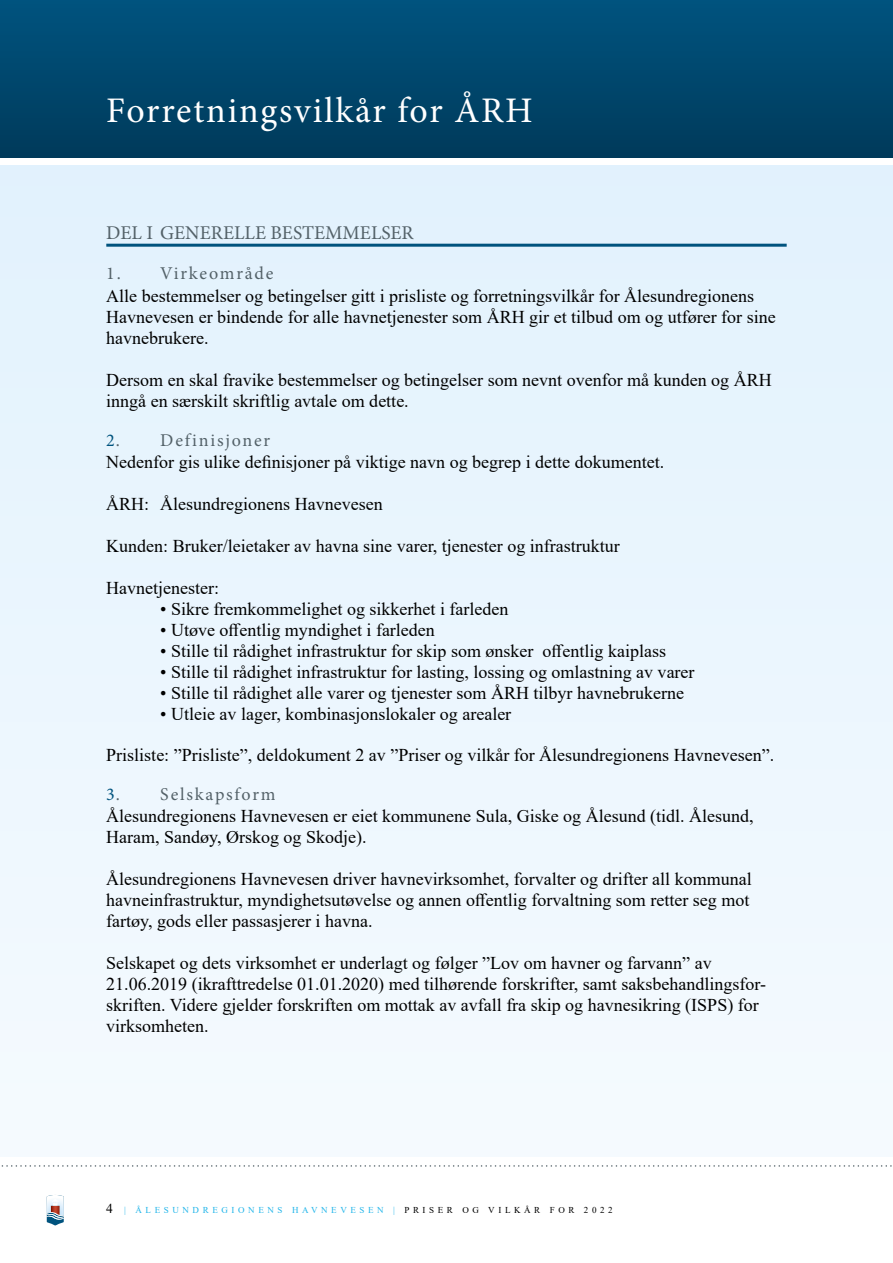
<style>
.page{position:relative;width:893px;height:1263px;background:#fff}
.page>*{position:absolute;margin:0;border:0;box-sizing:border-box;transform-origin:0 0}
.t1{font:36px "Minion Pro";letter-spacing:.05em;color:#fff}
.t2{font:19.5px "Minion Pro";color:#536168}
.t3{font:18px/21px "Times New Roman";color:#000}
.t4{font:18px "Minion Pro";letter-spacing:.1em;color:#536168}
.t5{font:9px "Times New Roman";letter-spacing:.4em;color:#21b5ea}
.s1{color:#00537e}
.s2{font-size:13.5px;color:#000}
.s3{color:#000}
</style>
<div class="page">
<div style="left:0;top:0;width:893px;height:157px;background:linear-gradient(to bottom,#00537f,#003a5b)"></div>
<div style="left:0;top:166px;width:893px;height:991px;background:#ebf6fe"></div>
<svg style="left:1px;top:1165px;width:891px;height:2px"></svg>
<svg style="left:47px;top:1195px;width:17px;height:31px"></svg>
<hr style="left:106px;top:244px;width:681px;height:3px;background:#00537e">
<h1 class="t1" style="left:106px;top:87px;width:428px">Forretningsvilkår for ÅRH</h1>
<p class="t2" style="left:106px;top:219px;width:309px">DEL I GENERELLE BESTEMMELSER</p>
<p class="t4" style="left:106px;top:261px;width:169px">1. Virkeområde</p>
<p class="t3" style="left:106px;top:284px;width:671px">Alle bestemmelser og betingelser gitt i prisliste og forretningsvilkår for Ålesundregionens<br>Havnevesen er bindende for alle havnetjenester som ÅRH gir et tilbud om og utfører for sine havnebrukere.</p>
<p class="t3" style="left:106px;top:368px;width:667px">Dersom en skal fravike bestemmelser og betingelser som nevnt ovenfor må kunden og ÅRH inngå en særskilt skriftlig avtale om dette.</p>
<p class="t4" style="left:106px;top:428px;width:166px"><span class="s1">2</span>. Definisjoner</p>
<p class="t3" style="left:106px;top:451px;width:559px">Nedenfor gis ulike definisjoner på viktige navn og begrep i dette dokumentet.</p>
<p class="t3" style="left:106px;top:493px;width:278px">ÅRH: Ålesundregionens Havnevesen</p>
<p class="t3" style="left:106px;top:535px;width:515px">Kunden: Bruker/leietaker av havna sine varer, tjenester og infrastruktur</p>
<p class="t3" style="left:106px;top:577px;width:114px">Havnetjenester:</p>
<p class="t3" style="left:160px;top:598px;width:350px">• Sikre fremkommelighet og sikkerhet i farleden</p>
<p class="t3" style="left:160px;top:619px;width:276px">• Utøve offentlig myndighet i farleden</p>
<p class="t3" style="left:160px;top:640px;width:507px">• Stille til rådighet infrastruktur for skip som ønsker offentlig kaiplass</p>
<p class="t3" style="left:160px;top:661px;width:536px">• Stille til rådighet infrastruktur for lasting, lossing og omlastning av varer</p>
<p class="t3" style="left:160px;top:682px;width:525px">• Stille til rådighet alle varer og tjenester som ÅRH tilbyr havnebrukerne</p>
<p class="t3" style="left:160px;top:703px;width:352px">• Utleie av lager, kombinasjonslokaler og arealer</p>
<p class="t3" style="left:106px;top:744px;width:669px">Prisliste: ”Prisliste”, deldokument 2 av ”Priser og vilkår for Ålesundregionens Havnevesen”.</p>
<p class="t4" style="left:106px;top:782px;width:171px"><span class="s1">3</span>. Selskapsform</p>
<p class="t3" style="left:106px;top:805px;width:649px">Ålesundregionens Havnevesen er eiet kommunene Sula, Giske og Ålesund (tidl. Ålesund,<br>Haram, Sandøy, Ørskog og Skodje).</p>
<p class="t3" style="left:106px;top:868px;width:647px">Ålesundregionens Havnevesen driver havnevirksomhet, forvalter og drifter all kommunal havneinfrastruktur, myndighetsutøvelse og annen offentlig forvaltning som retter seg mot fartøy, gods eller passasjerer i havna.</p>
<p class="t3" style="left:106px;top:952px;width:661px">Selskapet og dets virksomhet er underlagt og følger ”Lov om havner og farvann” av 21.06.2019 (ikrafttredelse 01.01.2020) med tilhørende forskrifter, samt saksbehandlingsfor&shy;skriften. Videre gjelder forskriften om mottak av avfall fra skip og havnesikring (ISPS) for virksomheten.</p>
<p class="t5" style="left:106px;top:1204px;width:508px"><span class="s2">4</span> | ÅLESUNDREGIONENS HAVNEVESEN | <span class="s3">PRISER OG VILKÅR FOR 2022</span></p>
</div>
